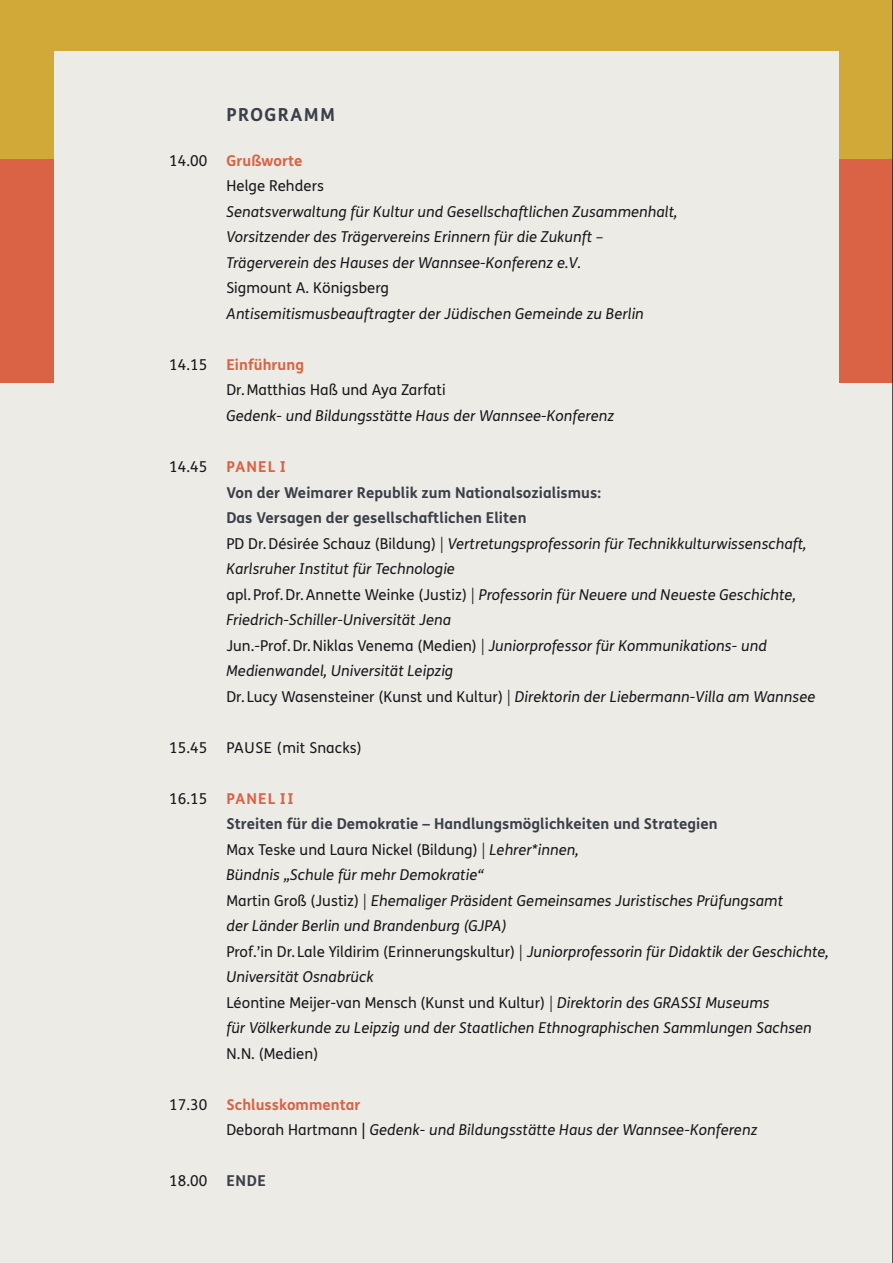
<style>
.page{position:relative;width:893px;height:1263px;background:#ecebe5}
.page>*{position:absolute;margin:0;border:0;box-sizing:border-box;transform-origin:0 0}
.Kategorie_Semi_Bold{font:700 18px "FS Me";letter-spacing:.08em;color:#3c3f49}
.Kategorie_Semi_Bold-2{font:italic 15px/25.5px "FS Me";letter-spacing:.005em;color:#1a171c}
.Kategorie_Semi_Bold-3{font:700 15px/25.5px "FS Me";letter-spacing:.005em;color:#3c3f49}
.Kategorie_Semi_Bold-4{font:15px "FS Me";letter-spacing:.005em;color:#1a171c}
.Kategorie_Semi_Bold-5{font:700 15px "FS Me";letter-spacing:.005em;color:#da6345}
.s1{color:#da6345}
.s2{font-style:normal}
.s3{font-weight:300;font-style:normal}
</style>
<div class="page">
<div style="left:0;top:0;width:893px;height:159px;background:#d1a938"></div>
<div style="left:0;top:159px;width:893px;height:224px;background:#da6345"></div>
<div style="left:54px;top:51px;width:785px;height:351px;background:#ecebe5"></div>
<hr style="left:892px;top:0;width:1px;height:1263px;background:#1a171c">
<p class="Kategorie_Semi_Bold-4" style="left:169px;top:150px;width:40px">14.00</p>
<p class="Kategorie_Semi_Bold-4" style="left:169px;top:354px;width:40px">14.15</p>
<p class="Kategorie_Semi_Bold-4" style="left:169px;top:456px;width:40px">14.45</p>
<p class="Kategorie_Semi_Bold-4" style="left:169px;top:737px;width:40px">15.45</p>
<p class="Kategorie_Semi_Bold-4" style="left:169px;top:788px;width:40px">16.15</p>
<p class="Kategorie_Semi_Bold-4" style="left:169px;top:1094px;width:40px">17.30</p>
<p class="Kategorie_Semi_Bold-4" style="left:169px;top:1171px;width:40px">18.00</p>
<p class="Kategorie_Semi_Bold" style="left:226px;top:101px;width:110px">PROGRAMM</p>
<p class="Kategorie_Semi_Bold-5" style="left:226px;top:149px;width:78px">Grußworte</p>
<p class="Kategorie_Semi_Bold-4" style="left:226px;top:176px;width:99px">Helge Rehders</p>
<p class="Kategorie_Semi_Bold-2" style="left:226px;top:198px;width:453px">Senatsverwaltung für Kultur und Gesellschaftlichen Zusammenhalt,</p>
<p class="Kategorie_Semi_Bold-2" style="left:226px;top:224px;width:379px">Vorsitzender des Trägervereins Erinnern für die Zukunft –<br>Trägerverein des Hauses der Wannsee-Konferenz e.V.</p>
<p class="Kategorie_Semi_Bold-4" style="left:226px;top:278px;width:164px">Sigmount A. Königsberg</p>
<p class="Kategorie_Semi_Bold-2" style="left:226px;top:300px;width:419px">Antisemitismusbeauftragter der Jüdischen Gemeinde zu Berlin</p>
<p class="Kategorie_Semi_Bold-5" style="left:226px;top:353px;width:79px">Einführung</p>
<p class="Kategorie_Semi_Bold-4" style="left:226px;top:380px;width:221px">Dr.Matthias Haß und Aya Zarfati</p>
<p class="Kategorie_Semi_Bold-2" style="left:226px;top:403px;width:389px">Gedenk- und Bildungsstätte Haus der Wannsee-Konferenz</p>
<p class="Kategorie_Semi_Bold-3" style="left:226px;top:453px;width:376px"><span class="s1">PANEL I<br></span>Von der Weimarer Republik zum Nationalsozialismus:<br>Das Versagen der gesellschaftlichen Eliten</p>
<p class="Kategorie_Semi_Bold-2" style="left:226px;top:530px;width:582px"><span class="s2">PD Dr.Désirée Schauz (Bildung)</span> <span class="s3">|</span> Vertretungsprofessorin für Technikkulturwissenschaft,<br>Karlsruher Institut für Technologie</p>
<p class="Kategorie_Semi_Bold-2" style="left:226px;top:581px;width:571px"><span class="s2">apl. Prof.Dr.Annette Weinke (Justiz)</span> <span class="s3">|</span> Professorin für Neuere und Neueste Geschichte,<br>Friedrich-Schiller-Universität Jena</p>
<p class="Kategorie_Semi_Bold-2" style="left:226px;top:632px;width:542px"><span class="s2">Jun.-Prof.Dr.Niklas Venema (Medien)</span> <span class="s3">|</span> Juniorprofessor für Kommunikations- und<br>Medienwandel, Universität Leipzig</p>
<p class="Kategorie_Semi_Bold-2" style="left:226px;top:683px;width:590px"><span class="s2">Dr. Lucy Wasensteiner (Kunst und Kultur)</span> <span class="s3">|</span> Direktorin der Liebermann-Villa am Wannsee</p>
<p class="Kategorie_Semi_Bold-4" style="left:226px;top:737px;width:137px">PAUSE (mit Snacks)</p>
<p class="Kategorie_Semi_Bold-3" style="left:226px;top:785px;width:493px"><span class="s1">PANEL II<br></span>Streiten für die Demokratie – Handlungsmöglichkeiten und Strategien</p>
<p class="Kategorie_Semi_Bold-2" style="left:226px;top:836px;width:354px"><span class="s2">Max Teske und Laura Nickel (Bildung)</span> <span class="s3">|</span> Lehrer*innen,<br>Bündnis „Schule für mehr Demokratie“</p>
<p class="Kategorie_Semi_Bold-2" style="left:226px;top:887px;width:558px"><span class="s2">Martin Groß (Justiz)</span> <span class="s3">|</span> Ehemaliger Präsident Gemeinsames Juristisches Prüfungsamt der Länder Berlin und Brandenburg (GJPA)</p>
<p class="Kategorie_Semi_Bold-2" style="left:226px;top:938px;width:604px"><span class="s2">Prof.’in Dr. Lale Yildirim (Erinnerungskultur)</span> <span class="s3">|</span> Juniorprofessorin für Didaktik der Geschichte,<br>Universität Osnabrück</p>
<p class="Kategorie_Semi_Bold-2" style="left:226px;top:989px;width:587px"><span class="s2">Léontine Meijer-van Mensch (Kunst und Kultur)</span> <span class="s3">|</span> Direktorin des GRASSI Museums<br>für Völkerkunde zu Leipzig und der Staatlichen Ethnographischen Sammlungen Sachsen</p>
<p class="Kategorie_Semi_Bold-4" style="left:226px;top:1043px;width:93px">N.N. (Medien)</p>
<p class="Kategorie_Semi_Bold-5" style="left:226px;top:1093px;width:136px">Schlusskommentar</p>
<p class="Kategorie_Semi_Bold-2" style="left:226px;top:1117px;width:532px"><span class="s2">Deborah Hartmann |</span> Gedenk- und Bildungsstätte Haus der Wannsee-Konferenz</p>
<p class="Kategorie_Semi_Bold-3" style="left:226px;top:1167px;width:41px">ENDE</p>
</div>
